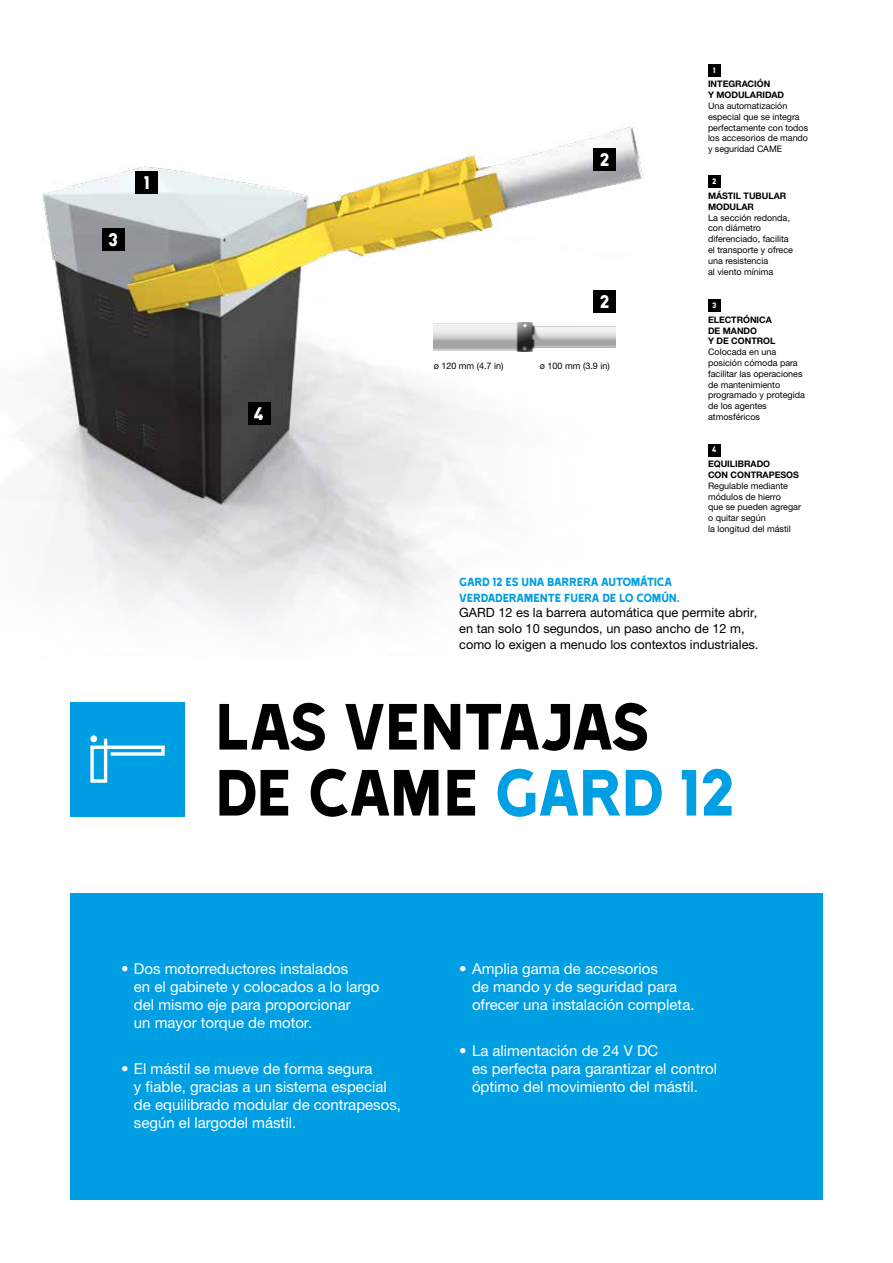
<style>
.page{position:relative;width:893px;height:1263px;background:#fff}
.page>*{position:absolute;margin:0;border:0;box-sizing:border-box;transform-origin:0 0}
.t1{font:75px/66px "Came Type";letter-spacing:-.025em;color:#000}
.t2{font:16.8px "Came Type";color:#fff}
.t3{font:15px/18px "Helvetica Neue LTW1 G";color:#fff}
.t4{font:13.5px/15.8px "Came Type";letter-spacing:-.025em;color:#009fe3}
.t5{font:12.75px/15.8px "Helvetica Neue LTW1 G";color:#000}
.t6{font:9px/10.8px "Helvetica Neue LTW1 G";color:#000}
.t7{font:700 9px/10.8px "Helvetica Neue LTW1 G";color:#000}
.t8{font:9px "Came Type";color:#fff}
.s1{color:#009fe3}
</style>
<div class="page">
<img style="left:22px;top:123px;width:621px;height:501px">
<div style="left:70px;top:893px;width:753px;height:306px;background:#009fe3"></div>
<div style="left:593px;top:148px;width:23px;height:23px;background:#000"></div>
<div style="left:593px;top:290px;width:23px;height:23px;background:#000"></div>
<div style="left:135px;top:171px;width:23px;height:23px;background:#000"></div>
<div style="left:102px;top:228px;width:23px;height:23px;background:#000"></div>
<div style="left:248px;top:402px;width:22px;height:23px;background:#000"></div>
<div style="left:708px;top:64px;width:13px;height:13px;background:#000"></div>
<div style="left:708px;top:175px;width:13px;height:13px;background:#000"></div>
<div style="left:708px;top:299px;width:13px;height:13px;background:#000"></div>
<div style="left:708px;top:444px;width:13px;height:12px;background:#000"></div>
<div style="left:70px;top:702px;width:115px;height:114px;background:#009fe3"></div>
<svg style="left:90px;top:739px;width:75px;height:44px"></svg>
<div style="left:90px;top:735px;width:7px;height:7px;background:#fff;border-radius:50%"></div>
<img style="left:434px;top:323px;width:182px;height:29px">
<h2 class="t2" style="left:108px;top:229px;width:12px">3</h2>
<h2 class="t2" style="left:144px;top:172px;width:8px">1</h2>
<h2 class="t2" style="left:254px;top:403px;width:12px">4</h2>
<h2 class="t2" style="left:600px;top:149px;width:12px">2</h2>
<h2 class="t2" style="left:600px;top:291px;width:12px">2</h2>
<p class="t6" style="left:434px;top:360px;width:71px">ø 120 mm (4.7 in)</p>
<p class="t6" style="left:540px;top:360px;width:71px">ø 100 mm (3.9 in)</p>
<p class="t8" style="left:713px;top:65px;width:4px">1</p>
<p class="t7" style="left:708px;top:79px;width:78px">INTEGRACIÓN<br>Y MODULARIDAD</p>
<p class="t6" style="left:708px;top:100px;width:102px">Una automatización especial que se integra perfectamente con todos los accesorios de mando y seguridad CAME</p>
<p class="t8" style="left:712px;top:177px;width:6px">2</p>
<p class="t7" style="left:708px;top:190px;width:80px">MÁSTIL TUBULAR<br>MODULAR</p>
<p class="t6" style="left:708px;top:212px;width:87px">La sección redonda, con diámetro diferenciado, facilita el transporte y ofrece una resistencia<br>al viento mínima</p>
<p class="t8" style="left:712px;top:301px;width:6px">3</p>
<p class="t7" style="left:708px;top:314px;width:69px">ELECTRÓNICA<br>DE MANDO<br>Y DE CONTROL</p>
<p class="t6" style="left:708px;top:347px;width:98px">Colocada en una posición cómoda para facilitar las operaciones de mantenimiento programado y protegida de los agentes atmosféricos</p>
<p class="t8" style="left:712px;top:445px;width:6px">4</p>
<p class="t7" style="left:708px;top:458px;width:92px">EQUILIBRADO<br>CON CONTRAPESOS</p>
<p class="t6" style="left:708px;top:480px;width:95px">Regulable mediante módulos de hierro<br>que se pueden agregar o quitar según<br>la longitud del mástil</p>
<h3 class="t4" style="left:459px;top:574px;width:222px">GARD 12 ES UNA BARRERA AUTOMÁTICA<br>VERDADERAMENTE FUERA DE LO COMÚN.</h3>
<h3 class="t5" style="left:459px;top:605px;width:301px">GARD 12 es la barrera automática que permite abrir, en tan solo 10 segundos, un paso ancho de 12 m, como lo exigen a menudo los contextos industriales.</h3>
<h1 class="t1" style="left:215px;top:693px;width:523px">LAS VENTAJAS<br>DE CAME <span class="s1">GARD 12</span></h1>
<h3 class="t3" style="left:134px;top:959px;width:247px;text-indent:-13px">• Dos motorreductores instalados<br>en el gabinete y colocados a lo largo del mismo eje para proporcionar<br>un mayor torque de motor.</h3>
<h3 class="t3" style="left:134px;top:1060px;width:269px;text-indent:-13px">• El mástil se mueve de forma segura<br>y fiable, gracias a un sistema especial de equilibrado modular de contrapesos, según el largodel mástil.</h3>
<h3 class="t3" style="left:472px;top:959px;width:224px;text-indent:-13px">• Amplia gama de accesorios<br>de mando y de seguridad para ofrecer una instalación completa.</h3>
<h3 class="t3" style="left:472px;top:1042px;width:247px;text-indent:-13px">• La alimentación de 24 V DC<br>es perfecta para garantizar el control óptimo del movimiento del mástil.</h3>
</div>
